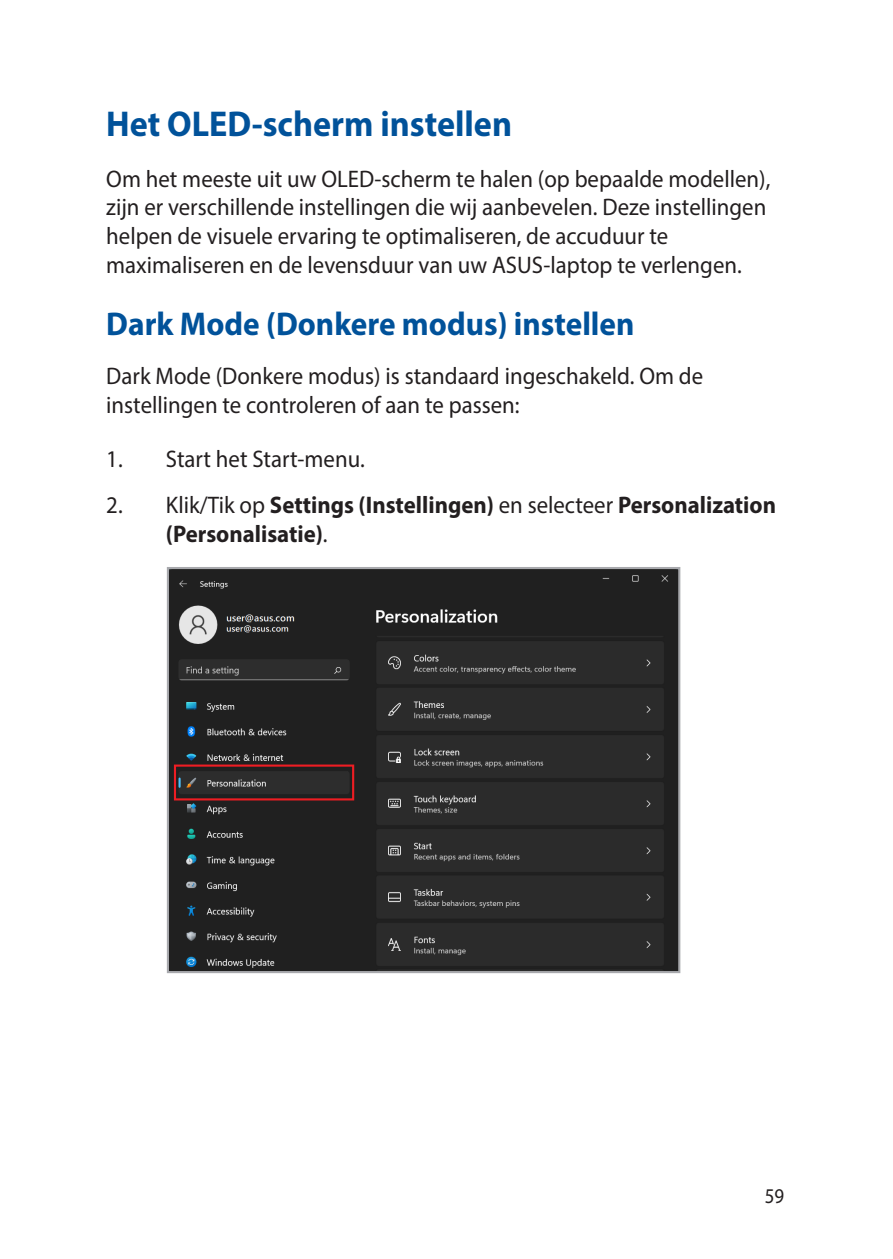
<style>
.page{position:relative;width:893px;height:1259px;background:#fff}
.page>*{position:absolute;margin:0;border:0;box-sizing:border-box;transform-origin:0 0}
.t1{font:700 36px "Myriad Pro";color:#01529a;scale:.95 1}
.t2{font:700 33px "Myriad Pro";color:#01529a;scale:.95 1}
.t3{font:24px/28.8px "Myriad Pro";color:#231f20;scale:.95 1}
.t4{font:700 24px/28.8px "Myriad Pro";color:#231f20;scale:.95 1}
.t5{font:21px "Myriad Pro";color:#231f20;scale:.9 1}
.s1{font-weight:400}
</style>
<div class="page">
<div style="left:170px;top:570px;width:507px;height:400px;background:#262626"></div>
<div style="left:167px;top:567px;width:513px;height:406px;border:2px solid #a8a9ad"></div>
<div style="left:174px;top:764px;width:180px;height:36px;border:2px solid #ee1d23"></div>
<h1 class="t1" style="left:106px;top:101px;width:429px">Het OLED-scherm instellen</h1>
<p class="t3" style="left:106px;top:164px;width:700px">Om het meeste uit uw OLED-scherm te halen (op bepaalde modellen), zijn er verschillende instellingen die wij aanbevelen. Deze instellingen helpen de visuele ervaring te optimaliseren, de accuduur te maximaliseren en de levensduur van uw ASUS-laptop te verlengen.</p>
<h2 class="t2" style="left:106px;top:302px;width:557px">Dark Mode (Donkere modus) instellen</h2>
<p class="t3" style="left:106px;top:361px;width:630px">Dark Mode (Donkere modus) is standaard ingeschakeld. Om de instellingen te controleren of aan te passen:</p>
<p class="t3" style="left:106px;top:444px;width:274px">1. Start het Start-menu.</p>
<p class="t4" style="left:166px;top:490px;width:644px;text-indent:-60px"><span class="s1">2. Klik/Tik op</span> Settings (Instellingen) <span class="s1">en selecteer</span> Personalization (Personalisatie)<span class="s1">.</span></p>
<p class="t5" style="left:765px;top:1182px;width:23px">59</p>
</div>
